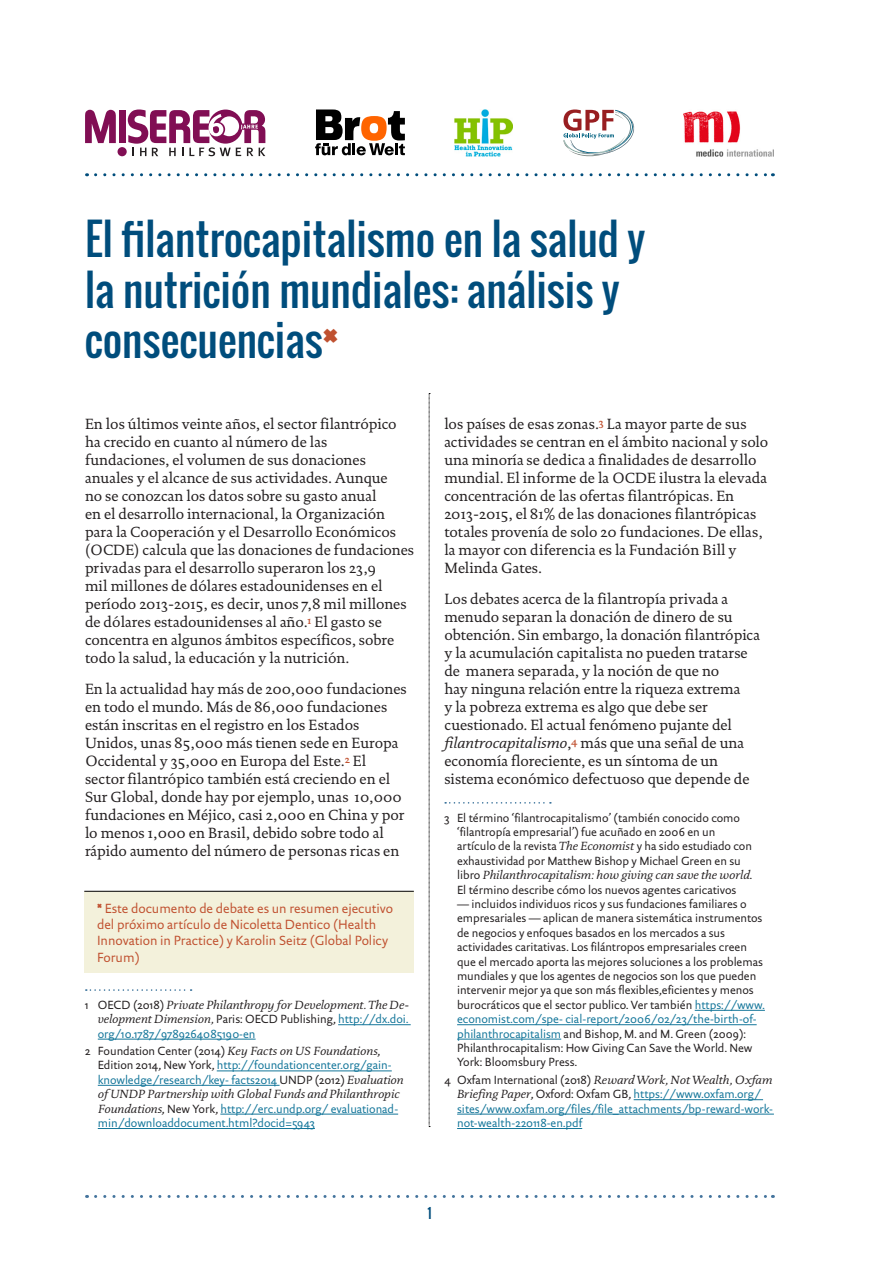
<style>
.page{position:relative;width:893px;height:1263px;background:#fff}
.page>*{position:absolute;margin:0;border:0;box-sizing:border-box;transform-origin:0 0}
.t1{font:42px/50.4px "Oswald";color:#004d7c}
.t2{font:15px/18px "DTL Documenta ST";color:#231f20}
.t3{font:13.5px/16.2px "DTL Documenta Sans ST";letter-spacing:-.005em;color:#c05130}
.t4{font:13.5px "Oswald";color:#004d7c}
.t5{font:12px/14.4px "DTL Documenta Sans ST";letter-spacing:-.005em;color:#231f20}
.t6{font:12px/14.4px "DTL Documenta Sans ST";color:#14769a}
.t7{font:italic 12px "DTL Documenta ST";color:#231f20}
.s1{font-family:"Londrina Solid";color:#c05130}
.s2{font-family:"Londrina Solid"}
.s3{font-family:"DTL Documenta Sans ST";font-style:normal}
.s4{font-family:"DTL Documenta ST";font-style:italic;color:#231f20}
.s5{color:#231f20}
.s6{font-style:italic}
.s7{font-family:"DTL Documenta ST";font-style:italic}
.s8{color:#14769a}
</style>
<div class="page">
<svg style="left:96px;top:1195px;width:677px;height:3px"></svg>
<svg style="left:86px;top:989px;width:106px;height:2px"></svg>
<hr style="left:338px;top:1024px;width:73px;height:1px;background:#14769a">
<hr style="left:98px;top:1039px;width:158px;height:1px;background:#14769a">
<hr style="left:217px;top:1071px;width:175px;height:1px;background:#14769a">
<hr style="left:98px;top:1085px;width:182px;height:1px;background:#14769a">
<hr style="left:220px;top:1114px;width:178px;height:1px;background:#14769a">
<hr style="left:98px;top:1128px;width:217px;height:1px;background:#14769a">
<svg style="left:445px;top:802px;width:106px;height:1px"></svg>
<hr style="left:695px;top:1010px;width:70px;height:1px;background:#14769a">
<hr style="left:457px;top:1024px;width:300px;height:1px;background:#14769a">
<hr style="left:457px;top:1039px;width:104px;height:1px;background:#14769a">
<hr style="left:634px;top:1099px;width:129px;height:1px;background:#14769a">
<hr style="left:457px;top:1114px;width:317px;height:1px;background:#14769a">
<hr style="left:457px;top:1128px;width:125px;height:1px;background:#14769a">
<div style="left:84px;top:892px;width:330px;height:81px;background:#f3f1db"></div>
<hr style="left:84px;top:891px;width:330px;height:1px;background:#000">
<svg style="left:429px;top:393px;width:1px;height:734px"></svg>
<svg style="left:96px;top:173px;width:677px;height:3px"></svg>
<div style="left:119px;top:110px;width:6px;height:33px;background:#810e54"></div>
<div style="left:118px;top:147px;width:9px;height:9px;background:#810e54;border-radius:50%"></div>
<svg style="left:85px;top:110px;width:31px;height:33px"></svg>
<svg style="left:128px;top:109px;width:137px;height:47px"></svg>
<svg style="left:315px;top:109px;width:90px;height:46px"></svg>
<img style="left:455px;top:110px;width:58px;height:46px">
<svg style="left:563px;top:109px;width:71px;height:47px"></svg>
<img style="left:683px;top:111px;width:91px;height:45px">
<h1 class="t1" style="left:85px;top:214px;width:562px">El filantrocapitalismo en la salud y la nutrición mundiales: análisis y consecuencias<span class="s1">*</span></h1>
<p class="t2" style="left:85px;top:415px;width:331px">En los últimos veinte años, el sector filantrópico ha crecido en cuanto al número de las fundaciones, el volumen de sus donaciones anuales y el alcance de sus actividades. Aunque<br>no se conozcan los datos sobre su gasto anual<br>en el desarrollo internacional, la Organización para la Cooperación y el Desarrollo Económicos (OCDE) calcula que las donaciones de fundaciones privadas para el desarrollo superaron los 23,9<br>mil millones de dólares estadounidenses en el período 2013-2015, es decir, unos 7,8 mil millones de dólares estadounidenses al año.<sup>1</sup> El gasto se concentra en algunos ámbitos específicos, sobre todo la salud, la educación y la nutrición.</p>
<p class="t2" style="left:85px;top:679px;width:323px">En la actualidad hay más de 200,000 fundaciones en todo el mundo. Más de 86,000 fundaciones están inscritas en el registro en los Estados Unidos, unas 85,000 más tienen sede en Europa Occidental y 35,000 en Europa del Este.<sup>2</sup> El sector filantrópico también está creciendo en el Sur Global, donde hay por ejemplo, unas 10,000 fundaciones en Méjico, casi 2,000 en China y por lo menos 1,000 en Brasil, debido sobre todo al rápido aumento del número de personas ricas en</p>
<p class="t3" style="left:97px;top:900px;width:297px"><span class="s2">*</span> Este documento de debate es un resumen ejecutivo del próximo artículo de Nicoletta Dentico (Health Innovation in Practice) y Karolin Seitz (Global Policy Forum)</p>
<p class="t7" style="left:85px;top:997px;width:326px"><span class="s3">1 OECD (2018)</span> Private Philanthropy for Development. The De-</p>
<p class="t6" style="left:98px;top:1012px;width:312px"><span class="s4">velopment Dimension,</span> <span class="s5">Paris: OECD Publishing,</span> http://dx.doi. org/10.1787/9789264085190-en</p>
<p class="t6" style="left:98px;top:1043px;width:307px;text-indent:-13px"><span class="s5">2 Foundation Center (2014)</span> <span class="s4">Key Facts on US Foundations</span><span class="s5">,<br>Edition 2014, New York,</span> http://foundationcenter.org/gain&shy;knowledge/research/key- facts2014 <span class="s5">UNDP (2012)</span> <span class="s4">Evaluation</span></p>
<p class="t7" style="left:98px;top:1087px;width:303px">of UNDP Partnership with Global Funds and Philanthropic</p>
<p class="t6" style="left:98px;top:1101px;width:302px"><span class="s4">Foundations</span><span class="s5">, New York,</span> http://erc.undp.org/ evaluationad&shy;min/downloaddocument.html?docid=5943</p>
<p class="t2" style="left:444px;top:415px;width:325px">los países de esas zonas.<sup>3</sup> La mayor parte de sus actividades se centran en el ámbito nacional y solo una minoría se dedica a finalidades de desarrollo mundial. El informe de la OCDE ilustra la elevada concentración de las ofertas filantrópicas. En 2013-2015, el 81% de las donaciones filantrópicas totales provenía de solo 20 fundaciones. De ellas, la mayor con diferencia es la Fundación Bill y Melinda Gates.</p>
<p class="t2" style="left:444px;top:589px;width:317px">Los debates acerca de la filantropía privada a menudo separan la donación de dinero de su obtención. Sin embargo, la donación filantrópica y la acumulación capitalista no pueden tratarse de manera separada, y la noción de que no<br>hay ninguna relación entre la riqueza extrema<br>y la pobreza extrema es algo que debe ser cuestionado. El actual fenómeno pujante del <span class="s6">filantrocapitalismo</span>,<sup>4</sup> más que una señal de una economía floreciente, es un síntoma de un sistema económico defectuoso que depende de</p>
<p class="t5" style="left:457px;top:810px;width:296px;text-indent:-13px">3 El término ‘filantrocapitalismo’ (también conocido como ‘filantropía empresarial’) fue acuñado en 2006 en un artículo de la revista <span class="s7">The Economist</span> y ha sido estudiado con exhaustividad por Matthew Bishop y Michael Green en su</p>
<p class="t7" style="left:457px;top:868px;width:296px"><span class="s3">libro</span> Philanthrocapitalism: how giving can save the world<span class="s3">.</span></p>
<p class="t5" style="left:457px;top:882px;width:281px">El término describe cómo los nuevos agentes caricativos</p>
<p class="t5" style="left:457px;top:896px;width:309px">— incluidos individuos ricos y sus fundaciones familiares o empresariales — aplican de manera sistemática instrumentos de negocios y enfoques basados en los mercados a sus actividades caritativas. Los filántropos empresariales creen que el mercado aporta las mejores soluciones a los problemas mundiales y que los agentes de negocios son los que pueden intervenir mejor ya que son más flexibles,eficientes y menos burocráticos que el sector publico. Ver también <span class="s8">https://www. economist.com/spe- cial-report/2006/02/23/the-birth-of&shy;philanthrocapitalism</span> and Bishop, M. and M. Green (2009):<br>Philanthrocapitalism: How Giving Can Save the World. New York: Bloomsbury Press.</p>
<p class="t7" style="left:444px;top:1072px;width:329px"><span class="s3">4 Oxfam International (2018)</span> Reward Work, Not Wealth, Oxfam</p>
<p class="t6" style="left:457px;top:1087px;width:317px"><span class="s4">Briefing Paper</span><span class="s5">, Oxford: Oxfam GB,</span> https://www.oxfam.org/ sites/www.oxfam.org/files/file_attachments/bp-reward-work&shy;not-wealth-220118-en.pdf</p>
<p class="t4" style="left:427px;top:1203px;width:6px">1</p>
</div>
